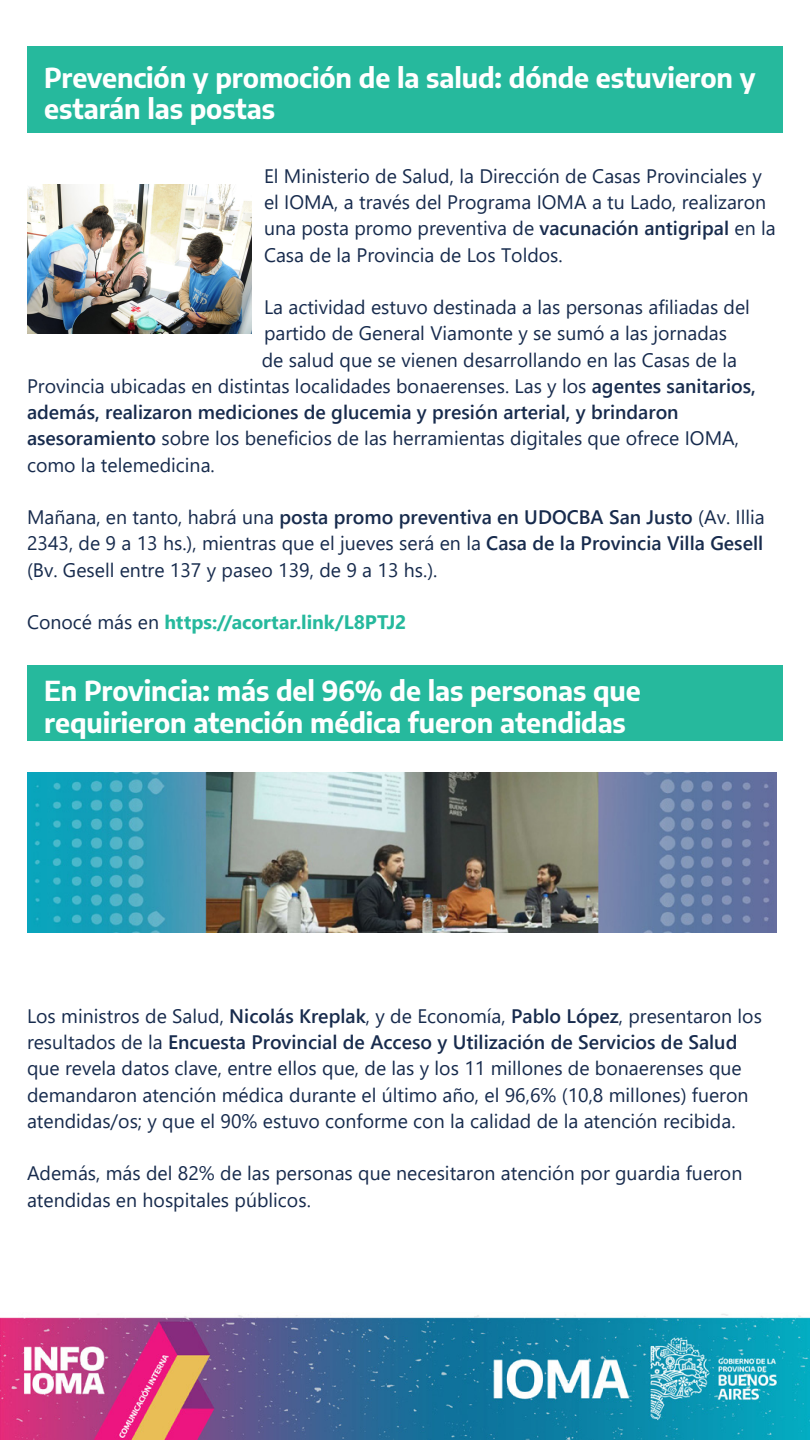
<style>
.page{position:relative;width:810px;height:1440px;background:#fff}
.page>*{position:absolute;margin:0;border:0;box-sizing:border-box;transform-origin:0 0}
.t1{font:700 27px/31.5px "Encode Sans";letter-spacing:-.005em;color:#fff}
.t2{font:19.5px/26.2px "Segoe UI";color:#172b4d}
.t3{font:600 19.5px "Segoe UI";color:#172b4d}
.t4{font:700 19.5px "Segoe UI";letter-spacing:-.005em;color:#26b99d}
.s1{font-weight:600}
.s2{font-weight:400;color:#172b4d}
</style>
<div class="page">
<img style="left:0;top:1314px;width:810px;height:126px">
<div style="left:27px;top:46px;width:756px;height:87px;background:#26b99d"></div>
<div style="left:27px;top:666px;width:756px;height:75px;background:#26b99d"></div>
<img style="left:27px;top:772px;width:750px;height:160px">
<img style="left:27px;top:184px;width:224px;height:149px">
<p class="t1" style="left:44px;top:60px;width:713px">Prevención y promoción de la salud: dónde estuvieron y estarán las postas</p>
<p class="t2" style="left:264px;top:161px;width:513px">El Ministerio de Salud, la Dirección de Casas Provinciales y el IOMA, a través del Programa IOMA a tu Lado, realizaron una posta promo preventiva de <span class="s1">vacunación antigripal</span> en la Casa de la Provincia de Los Toldos.</p>
<p class="t2" style="left:264px;top:292px;width:488px">La actividad estuvo destinada a las personas afiliadas del</p>
<p class="t2" style="left:264px;top:319px;width:465px">partido de General Viamonte y se sumó a las jornadas</p>
<p class="t2" style="left:262px;top:345px;width:477px">de salud que se vienen desarrollando en las Casas de la</p>
<p class="t2" style="left:27px;top:371px;width:730px">Provincia ubicadas en distintas localidades bonaerenses. Las y los <span class="s1">agentes sanitarios,</span></p>
<p class="t3" style="left:27px;top:394px;width:653px">además, realizaron mediciones de glucemia y presión arterial, y brindaron</p>
<p class="t2" style="left:27px;top:424px;width:714px"><span class="s1">asesoramiento</span> sobre los beneficios de las herramientas digitales que ofrece IOMA,</p>
<p class="t2" style="left:27px;top:450px;width:189px">como la telemedicina.</p>
<p class="t2" style="left:27px;top:502px;width:739px;text-align:justify">Mañana, en tanto, habrá una <span class="s1">posta promo preventiva en UDOCBA San Justo</span> (Av. Illia 2343, de 9 a 13 hs.), mientras que el jueves será en la <span class="s1">Casa de la Provincia Villa Gesell </span>(Bv. Gesell entre 137 y paseo 139, de 9 a 13 hs.).</p>
<p class="t4" style="left:27px;top:604px;width:381px"><span class="s2">Conocé más en</span> https://acortar.link/L8PTJ2</p>
<p class="t1" style="left:44px;top:674px;width:598px">En Provincia: más del 96% de las personas que requirieron atención médica fueron atendidas</p>
<p class="t2" style="left:27px;top:1001px;width:736px">Los ministros de Salud, <span class="s1">Nicolás Kreplak</span>, y de Economía, <span class="s1">Pablo López</span>, presentaron los resultados de la <span class="s1">Encuesta Provincial de Acceso y Utilización de Servicios de Salud </span>que revela datos clave, entre ellos que, de las y los 11 millones de bonaerenses que demandaron atención médica durante el último año, el 96,6% (10,8 millones) fueron atendidas/os; y que el 90% estuvo conforme con la calidad de la atención recibida.</p>
<p class="t2" style="left:27px;top:1159px;width:717px">Además, más del 82% de las personas que necesitaron atención por guardia fueron atendidas en hospitales públicos.</p>
</div>
